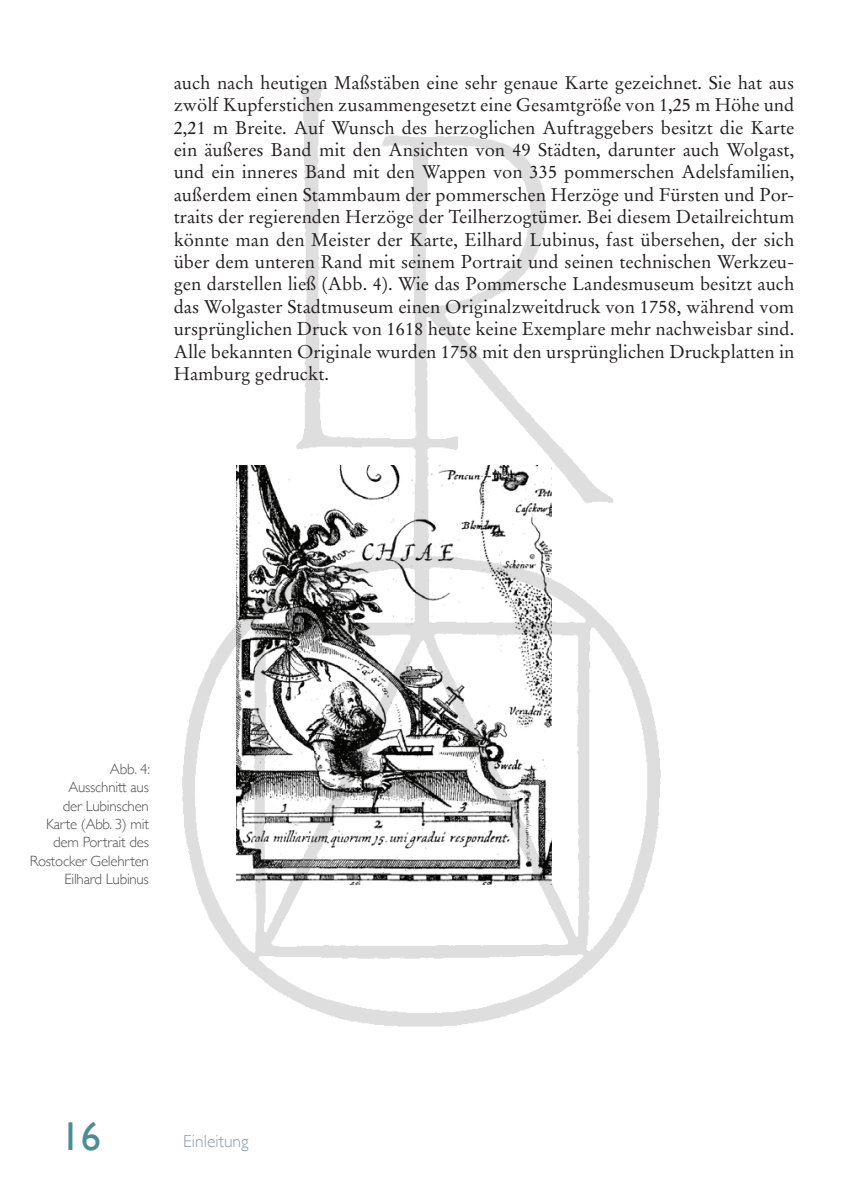
<style>
.page{position:relative;width:844px;height:1191px;background:#fff}
.page>*{position:absolute;margin:0;border:0;box-sizing:border-box;transform-origin:0 0}
.t1{font:40.25px "Gill Sans";color:#4c8d93}
.RV_Standard{font:18.38px/22.4px "Stempel Garamond";color:#231f20;text-align:justify}
.t2{font:300 17.5px "Gill Sans";color:#899ea7}
.RV_populär_Abbildung{font:300 14.88px/18.4px "Gill Sans";letter-spacing:-.015em;color:#505052;text-align:right}
</style>
<div class="page">
<img style="left:182px;top:84px;width:479px;height:943px">
<p class="RV_Standard" style="left:174px;top:71px;width:622px">auch nach heutigen Maßstäben eine sehr genaue Karte gezeichnet. Sie hat aus zwölf Kupferstichen zusammengesetzt eine Gesamtgröße von 1,25 m Höhe und 2,21 m Breite. Auf Wunsch des herzoglichen Auftraggebers besitzt die Karte ein äußeres Band mit den Ansichten von 49 Städten, darunter auch Wolgast, und ein inneres Band mit den Wappen von 335 pommerschen Adelsfamilien, außerdem einen Stammbaum der pommerschen Herzöge und Fürsten und Por&shy;traits der regierenden Herzöge der Teilherzogtümer. Bei diesem Detailreichtum könnte man den Meister der Karte, Eilhard Lubinus, fast übersehen, der sich über dem unteren Rand mit seinem Portrait und seinen technischen Werkzeu&shy;gen darstellen ließ (Abb. 4). Wie das Pommersche Landesmuseum besitzt auch das Wolgaster Stadtmuseum einen Originalzweitdruck von 1758, während vom ursprünglichen Druck von 1618 heute keine Exemplare mehr nachweisbar sind.<br>Alle bekannten Originale wurden 1758 mit den ursprünglichen Druckplatten in Hamburg gedruckt.</p>
<p class="RV_populär_Abbildung" style="left:30px;top:759px;width:122px">Abb. 4:<br>Ausschnitt aus<br>der Lubinschen<br>Karte (Abb. 3) mit dem Portrait des<br>Rostocker Gelehrten<br>Eilhard Lubinus</p>
<p class="t1" style="left:61px;top:1112px;width:42px">16</p>
<p class="t2" style="left:183px;top:1127px;width:67px">Einleitung</p>
</div>
